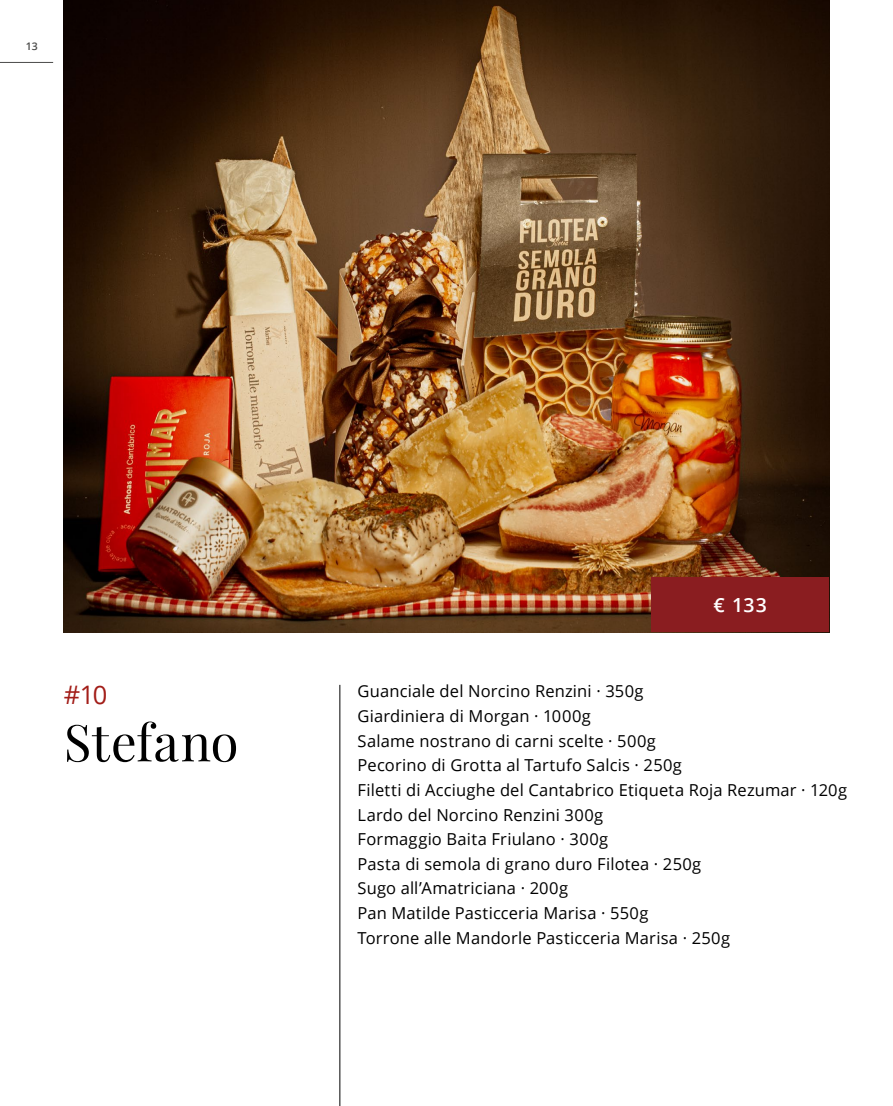
<style>
.page{position:relative;width:893px;height:1106px;background:#fff}
.page>*{position:absolute;margin:0;border:0;box-sizing:border-box;transform-origin:0 0}
.t1{font:51px "Playfair Display";letter-spacing:.005em;color:#000}
.t2{font:25.5px "Open Sans";color:#a21d18}
.t3{font:600 19.5px "Open Sans";color:#fff}
.t4{font:16.5px/24.6px "Open Sans";letter-spacing:.01em;color:#000}
.t5{font:600 10.5px "Open Sans";color:#4a4a49}
</style>
<div class="page">
<img style="left:64px;top:0;width:765px;height:632px">
<hr style="left:0;top:62px;width:53px;height:1px;background:#4a4a49">
<div style="left:651px;top:577px;width:178px;height:55px;background:#8a1d20"></div>
<hr style="left:340px;top:685px;width:1px;height:421px;background:#000">
<p class="t5" style="left:26px;top:38px;width:13px">13</p>
<h2 class="t2" style="left:64px;top:677px;width:45px">#10</h2>
<h1 class="t1" style="left:64px;top:702px;width:176px">Stefano</h1>
<p class="t3" style="left:714px;top:591px;width:55px">€ 133</p>
<p class="t4" style="left:358px;top:678px;width:491px">Guanciale del Norcino Renzini · 350g<br>Giardiniera di Morgan · 1000g<br>Salame nostrano di carni scelte · 500g<br>Pecorino di Grotta al Tartufo Salcis · 250g<br>Filetti di Acciughe del Cantabrico Etiqueta Roja Rezumar · 120g Lardo del Norcino Renzini 300g<br>Formaggio Baita Friulano · 300g<br>Pasta di semola di grano duro Filotea · 250g<br>Sugo all’Amatriciana · 200g<br>Pan Matilde Pasticceria Marisa · 550g<br>Torrone alle Mandorle Pasticceria Marisa · 250g</p>
</div>
